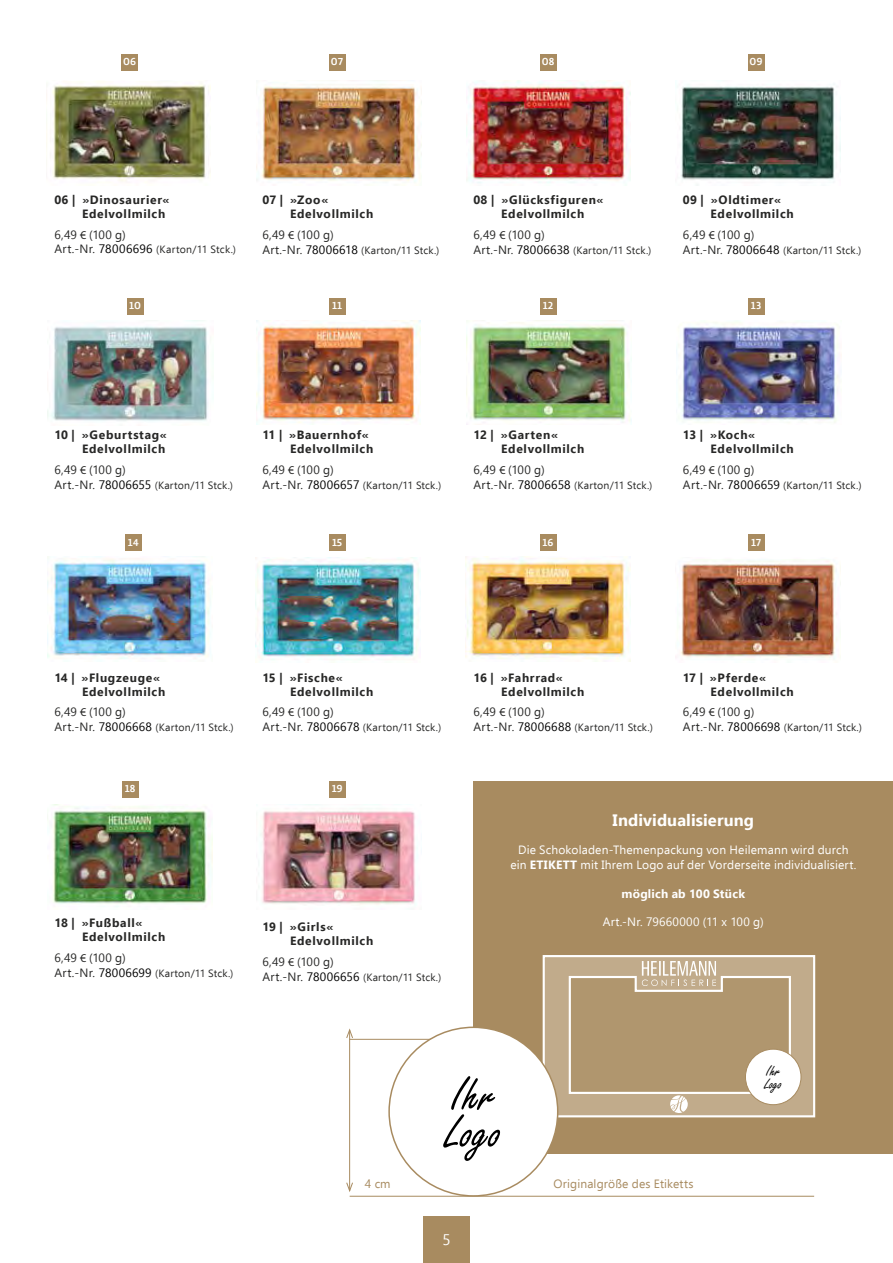
<style>
.page{position:relative;width:893px;height:1263px;background:#fff}
.page>*{position:absolute;margin:0;border:0;box-sizing:border-box;transform-origin:0 0}
.t1{font:52.5px/37.5px "Freestyle Script";color:#000}
.t2{font:700 16.5px "Ebrima";letter-spacing:.005em;color:#fff}
.t3{font:16.5px/12.3px "Freestyle Script";color:#000}
.t4{font:15px "Ebrima";color:#fff}
.t5{font:12.15px/10.2px "Minion Pro";color:#000}
.t6{font:700 12px/14.4px "Ebrima";letter-spacing:.055em;color:#282827}
.t7{font:12px "Ebrima";letter-spacing:-.005em;color:#282827}
.t8{font:12px/14.4px "Ebrima";letter-spacing:.015em;color:#fff;text-align:center}
.t9{font:12px "Ebrima";letter-spacing:.015em;color:#a88b60}
.t10{font:700 12px "Ebrima";letter-spacing:.015em;color:#fff}
.t11{font:10.5px "Ebrima";letter-spacing:.015em;color:#282827}
.t12{font:700 10.5px "Lisboa";letter-spacing:.01em;color:#fff}
.s1{font-family:"Myriad Pro"}
.s2{font-size:12px}
.s3{font-size:12px;color:#000}
.s4{font-weight:700}
</style>
<div class="page">
<img style="left:46px;top:81px;width:165px;height:101px">
<img style="left:261px;top:80px;width:160px;height:102px">
<img style="left:466px;top:80px;width:165px;height:103px">
<img style="left:681px;top:84px;width:159px;height:101px">
<img style="left:52px;top:804px;width:160px;height:103px">
<img style="left:466px;top:556px;width:164px;height:105px">
<img style="left:48px;top:556px;width:163px;height:103px">
<img style="left:680px;top:559px;width:157px;height:100px">
<img style="left:256px;top:557px;width:164px;height:103px">
<img style="left:260px;top:811px;width:158px;height:94px">
<div style="left:121px;top:54px;width:17px;height:17px;background:#a88b60"></div>
<div style="left:329px;top:54px;width:16px;height:17px;background:#a88b60"></div>
<div style="left:540px;top:54px;width:16px;height:17px;background:#a88b60"></div>
<div style="left:748px;top:54px;width:16px;height:17px;background:#a88b60"></div>
<div style="left:127px;top:298px;width:16px;height:17px;background:#a88b60"></div>
<div style="left:329px;top:298px;width:16px;height:17px;background:#a88b60"></div>
<div style="left:540px;top:298px;width:16px;height:17px;background:#a88b60"></div>
<div style="left:748px;top:298px;width:16px;height:17px;background:#a88b60"></div>
<div style="left:125px;top:534px;width:17px;height:17px;background:#a88b60"></div>
<div style="left:329px;top:534px;width:16px;height:17px;background:#a88b60"></div>
<div style="left:540px;top:534px;width:16px;height:17px;background:#a88b60"></div>
<div style="left:748px;top:534px;width:16px;height:17px;background:#a88b60"></div>
<img style="left:256px;top:320px;width:165px;height:105px">
<img style="left:466px;top:320px;width:164px;height:105px">
<img style="left:680px;top:322px;width:158px;height:101px">
<img style="left:48px;top:320px;width:160px;height:101px">
<div style="left:122px;top:781px;width:16px;height:16px;background:#a88b60"></div>
<div style="left:329px;top:781px;width:16px;height:16px;background:#a88b60"></div>
<div style="left:473px;top:781px;width:420px;height:373px;background:#a88b60"></div>
<hr style="left:349px;top:1039px;width:124px;height:1px;background:#a88b60">
<hr style="left:350px;top:1196px;width:464px;height:1px;background:#a88b60">
<hr style="left:349px;top:1030px;width:1px;height:161px;background:#a88b60">
<svg style="left:346px;top:1182px;width:7px;height:10px"></svg>
<svg style="left:346px;top:1029px;width:7px;height:9px"></svg>
<div style="left:543px;top:955px;width:272px;height:162px;background:#c1ab8b;border:2px solid #fff"></div>
<div style="left:745px;top:1049px;width:56px;height:56px;background:#fff;border-radius:50%"></div>
<svg style="left:568px;top:961px;width:224px;height:152px"></svg>
<div style="left:389px;top:1027px;width:169px;height:169px;background:#fff;border-radius:50%"></div>
<div style="left:423px;top:1216px;width:47px;height:47px;background:#a88b60"></div>
<p class="t12" style="left:123px;top:55px;width:14px">06</p>
<p class="t12" style="left:331px;top:55px;width:14px">07</p>
<p class="t12" style="left:542px;top:55px;width:14px">08</p>
<p class="t12" style="left:749px;top:55px;width:15px">09</p>
<p class="t6" style="left:82px;top:192px;width:89px;text-indent:-28px">06 | »Dinosaurier«<br>Edelvollmilch</p>
<p class="t7" style="left:54px;top:225px;width:73px">6,49 <span class="s1">€</span> (100 g)</p>
<p class="t11" style="left:54px;top:242px;width:183px"><span class="s2">Art.-Nr.</span> <span class="s3">78006696</span> (Karton/11 Stck.)</p>
<p class="t6" style="left:290px;top:192px;width:85px;text-indent:-28px">07 | »Zoo«<br>Edelvollmilch</p>
<p class="t7" style="left:262px;top:225px;width:73px">6,49 <span class="s1">€</span> (100 g)</p>
<p class="t11" style="left:262px;top:242px;width:178px"><span class="s2">Art.-Nr.</span> <span class="s3">78006618</span> (Karton/11 Stck.)</p>
<p class="t6" style="left:501px;top:192px;width:104px;text-indent:-28px">08 | »Glücksfiguren«<br>Edelvollmilch</p>
<p class="t7" style="left:473px;top:225px;width:73px">6,49 <span class="s1">€</span> (100 g)</p>
<p class="t11" style="left:473px;top:242px;width:179px"><span class="s2">Art.-Nr.</span> <span class="s3">78006638</span> (Karton/11 Stck.)</p>
<p class="t6" style="left:711px;top:192px;width:85px;text-indent:-28px">09 | »Oldtimer«<br>Edelvollmilch</p>
<p class="t7" style="left:683px;top:225px;width:73px">6,49 <span class="s1">€</span> (100 g)</p>
<p class="t11" style="left:683px;top:242px;width:180px"><span class="s2">Art.-Nr.</span> <span class="s3">78006648</span> (Karton/11 Stck.)</p>
<p class="t12" style="left:129px;top:299px;width:13px">10</p>
<p class="t12" style="left:332px;top:299px;width:12px">11</p>
<p class="t12" style="left:543px;top:299px;width:12px">12</p>
<p class="t12" style="left:751px;top:299px;width:12px">13</p>
<p class="t6" style="left:54px;top:427px;width:114px;text-align:right">10 | »Geburtstag«<br>Edelvollmilch</p>
<p class="t7" style="left:54px;top:460px;width:73px">6,49 <span class="s1">€</span> (100 g)</p>
<p class="t11" style="left:54px;top:477px;width:180px"><span class="s2">Art.-Nr.</span> <span class="s3">78006655</span> (Karton/11 Stck.)</p>
<p class="t6" style="left:290px;top:427px;width:85px;text-indent:-28px">11 | »Bauernhof«<br>Edelvollmilch</p>
<p class="t7" style="left:262px;top:460px;width:73px">6,49 <span class="s1">€</span> (100 g)</p>
<p class="t11" style="left:262px;top:477px;width:180px"><span class="s2">Art.-Nr.</span> <span class="s3">78006657</span> (Karton/11 Stck.)</p>
<p class="t6" style="left:501px;top:427px;width:85px;text-indent:-28px">12 | »Garten«<br>Edelvollmilch</p>
<p class="t7" style="left:473px;top:460px;width:73px">6,49 <span class="s1">€</span> (100 g)</p>
<p class="t11" style="left:473px;top:477px;width:180px"><span class="s2">Art.-Nr.</span> <span class="s3">78006658</span> (Karton/11 Stck.)</p>
<p class="t6" style="left:711px;top:427px;width:85px;text-indent:-28px">13 | »Koch«<br>Edelvollmilch</p>
<p class="t7" style="left:683px;top:460px;width:73px">6,49 <span class="s1">€</span> (100 g)</p>
<p class="t11" style="left:683px;top:477px;width:180px"><span class="s2">Art.-Nr.</span> <span class="s3">78006659</span> (Karton/11 Stck.)</p>
<p class="t12" style="left:128px;top:535px;width:12px">14</p>
<p class="t12" style="left:332px;top:535px;width:12px">15</p>
<p class="t12" style="left:543px;top:535px;width:12px">16</p>
<p class="t12" style="left:751px;top:535px;width:12px">17</p>
<p class="t6" style="left:82px;top:669px;width:85px;text-indent:-28px">14 | »Flugzeuge«<br>Edelvollmilch</p>
<p class="t7" style="left:54px;top:703px;width:73px">6,49 <span class="s1">€</span> (100 g)</p>
<p class="t11" style="left:54px;top:720px;width:181px"><span class="s2">Art.-Nr.</span> <span class="s3">78006668</span> (Karton/11 Stck.)</p>
<p class="t12" style="left:125px;top:781px;width:12px">18</p>
<p class="t6" style="left:290px;top:669px;width:85px;text-indent:-28px">15 | »Fische«<br>Edelvollmilch</p>
<p class="t7" style="left:262px;top:703px;width:73px">6,49 <span class="s1">€</span> (100 g)</p>
<p class="t11" style="left:262px;top:720px;width:180px"><span class="s2">Art.-Nr.</span> <span class="s3">78006678</span> (Karton/11 Stck.)</p>
<p class="t12" style="left:332px;top:781px;width:12px">19</p>
<p class="t6" style="left:82px;top:914px;width:85px;text-indent:-28px">18 | »Fußball«<br>Edelvollmilch</p>
<p class="t7" style="left:54px;top:948px;width:73px">6,49 <span class="s1">€</span> (100 g)</p>
<p class="t11" style="left:54px;top:965px;width:181px"><span class="s2">Art.-Nr.</span> <span class="s3">78006699</span> (Karton/11 Stck.)</p>
<p class="t6" style="left:290px;top:919px;width:85px;text-indent:-28px">19 | »Girls«<br>Edelvollmilch</p>
<p class="t7" style="left:262px;top:953px;width:73px">6,49 <span class="s1">€</span> (100 g)</p>
<p class="t11" style="left:262px;top:969px;width:180px"><span class="s2">Art.-Nr.</span> <span class="s3">78006656</span> (Karton/11 Stck.)</p>
<p class="t6" style="left:501px;top:669px;width:85px;text-indent:-28px">16 | »Fahrrad«<br>Edelvollmilch</p>
<p class="t7" style="left:473px;top:703px;width:73px">6,49 <span class="s1">€</span> (100 g)</p>
<p class="t11" style="left:473px;top:720px;width:181px"><span class="s2">Art.-Nr.</span> <span class="s3">78006688</span> (Karton/11 Stck.)</p>
<p class="t6" style="left:711px;top:669px;width:85px;text-indent:-28px">17 | »Pferde«<br>Edelvollmilch</p>
<p class="t7" style="left:683px;top:703px;width:73px">6,49 <span class="s1">€</span> (100 g)</p>
<p class="t11" style="left:683px;top:720px;width:181px"><span class="s2">Art.-Nr.</span> <span class="s3">78006698</span> (Karton/11 Stck.)</p>
<h2 class="t2" style="left:613px;top:807px;width:143px">Individualisierung</h2>
<p class="t8" style="left:510px;top:842px;width:347px">Die Schokoladen-Themenpackung von Heilemann wird durch ein <span class="s4">ETIKETT</span> mit Ihrem Logo auf der Vorderseite individualisiert.</p>
<p class="t10" style="left:622px;top:884px;width:125px">möglich ab 100 Stück</p>
<p class="t8" style="left:603px;top:914px;width:163px">Art.-Nr. 79660000 (11 x 100 g)</p>
<h1 class="t1" style="left:445px;top:1078px;width:58px">Ihr<br>Logo</h1>
<p class="t9" style="left:365px;top:1174px;width:27px">4 cm</p>
<p class="t9" style="left:553px;top:1174px;width:142px">Originalgröße des Etiketts</p>
<h3 class="t4" style="left:442px;top:1228px;width:10px">5</h3>
<p class="t5" style="left:764px;top:1061px;width:20px">Ihr<br>Log</p>
<h2 class="t3" style="left:764px;top:1066px;width:19px">Ihr<br>Logo</h2>
</div>
